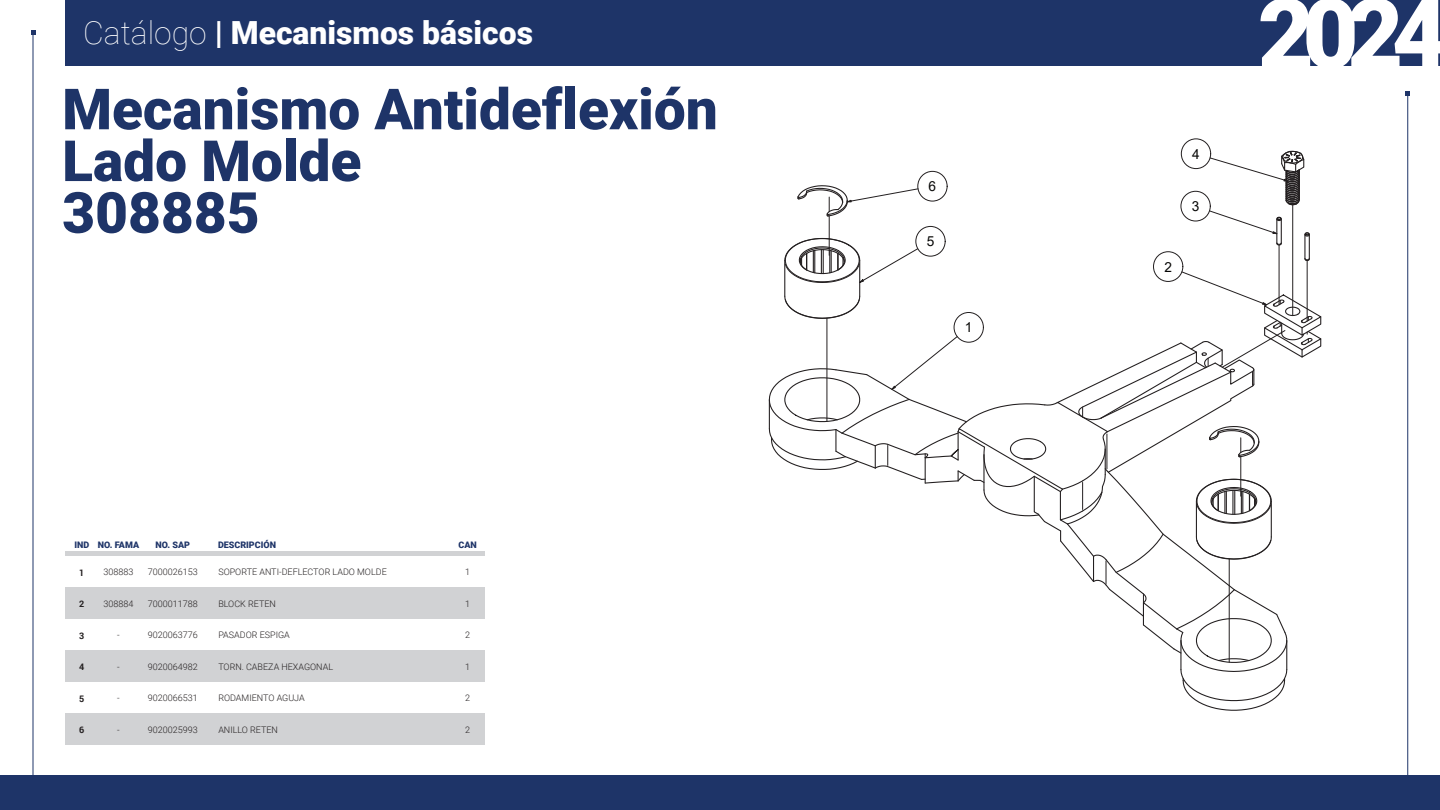
<style>
.page{position:relative;width:1440px;height:810px;background:#fff}
.page>*{position:absolute;margin:0;border:0;box-sizing:border-box;transform-origin:0 0}
.t1{font:900 97.12px "Roboto";color:#fff}
.t2{font:900 56.85px/51.8px "Roboto";color:#1e3468}
.t3{font:900 31.88px "Roboto";color:#fff}
.t4{font:13.8px "Arial";color:#050504}
.t5{font:300 9px "Roboto";color:#231f20}
.t6{font:900 9px "Roboto";color:#1e3468}
.t7{font:700 9px "Roboto";color:#231f20}
.s1{font-weight:100}
</style>
<div class="page">
<div style="left:65px;top:551px;width:420px;height:5px;background:#d1d2d4"></div>
<div style="left:65px;top:587px;width:420px;height:32px;background:#d1d2d4"></div>
<div style="left:65px;top:650px;width:420px;height:32px;background:#d1d2d4"></div>
<div style="left:65px;top:713px;width:420px;height:32px;background:#d1d2d4"></div>
<div style="left:65px;top:0;width:1375px;height:66px;background:#1e3468"></div>
<div style="left:0;top:776px;width:1440px;height:34px;background:#1e3468"></div>
<div style="left:1181px;top:139px;width:30px;height:30px;border:1px solid #231f20;border-radius:50%"></div>
<svg style="left:768px;top:150px;width:554px;height:561px"></svg>
<div style="left:918px;top:171px;width:29px;height:30px;border:1px solid #231f20;border-radius:50%"></div>
<hr style="left:33px;top:32px;width:1px;height:756px;background:#1e3468">
<svg style="left:31px;top:30px;width:4px;height:5px"></svg>
<hr style="left:1407px;top:93px;width:1px;height:712px;background:#1e3468">
<svg style="left:1405px;top:91px;width:5px;height:5px"></svg>
<h3 class="t3" style="left:83px;top:10px;width:451px"><span class="s1">Catálogo</span> | Mecanismos básicos</h3>
<h2 class="t2" style="left:62px;top:81px;width:657px">Mecanismo Antideflexión<br>Lado Molde<br>308885</h2>
<p class="t6" style="left:74px;top:538px;width:66px">IND NO. FAMA</p>
<p class="t7" style="left:79px;top:566px;width:7px">1</p>
<p class="t7" style="left:79px;top:597px;width:7px">2</p>
<p class="t7" style="left:79px;top:629px;width:7px">3</p>
<p class="t7" style="left:79px;top:660px;width:7px">4</p>
<p class="t7" style="left:79px;top:692px;width:7px">5</p>
<p class="t7" style="left:79px;top:723px;width:7px">6</p>
<p class="t5" style="left:103px;top:566px;width:31px">308883</p>
<p class="t5" style="left:103px;top:597px;width:31px">308884</p>
<p class="t5" style="left:117px;top:629px;width:4px">-</p>
<p class="t5" style="left:117px;top:660px;width:4px">-</p>
<p class="t5" style="left:117px;top:692px;width:4px">-</p>
<p class="t5" style="left:117px;top:723px;width:4px">-</p>
<p class="t6" style="left:156px;top:538px;width:36px">NO. SAP</p>
<p class="t6" style="left:218px;top:538px;width:59px">DESCRIPCIÓN</p>
<p class="t6" style="left:458px;top:538px;width:20px">CAN</p>
<p class="t5" style="left:148px;top:566px;width:51px">7000026153</p>
<p class="t5" style="left:148px;top:597px;width:51px">7000011788</p>
<p class="t5" style="left:148px;top:629px;width:51px">9020063776</p>
<p class="t5" style="left:148px;top:660px;width:51px">9020064982</p>
<p class="t5" style="left:148px;top:692px;width:51px">9020066531</p>
<p class="t5" style="left:148px;top:723px;width:51px">9020025993</p>
<p class="t5" style="left:218px;top:566px;width:170px">SOPORTE ANTI-DEFLECTOR LADO MOLDE</p>
<p class="t5" style="left:218px;top:597px;width:59px">BLOCK RETEN</p>
<p class="t5" style="left:218px;top:629px;width:73px">PASADOR ESPIGA</p>
<p class="t5" style="left:218px;top:660px;width:116px">TORN. CABEZA HEXAGONAL</p>
<p class="t5" style="left:218px;top:692px;width:88px">RODAMIENTO AGUJA</p>
<p class="t5" style="left:218px;top:723px;width:61px">ANILLO RETEN</p>
<p class="t5" style="left:465px;top:566px;width:6px">1</p>
<p class="t5" style="left:465px;top:597px;width:6px">1</p>
<p class="t5" style="left:465px;top:629px;width:6px">2</p>
<p class="t5" style="left:465px;top:660px;width:6px">1</p>
<p class="t5" style="left:465px;top:692px;width:6px">2</p>
<p class="t5" style="left:465px;top:723px;width:6px">2</p>
<h3 class="t4" style="left:929px;top:177px;width:9px">6</h3>
<h3 class="t4" style="left:927px;top:232px;width:9px">5</h3>
<h3 class="t4" style="left:965px;top:318px;width:9px">1</h3>
<h3 class="t4" style="left:1164px;top:257px;width:9px">2</h3>
<h3 class="t4" style="left:1192px;top:144px;width:9px">4</h3>
<h3 class="t4" style="left:1192px;top:197px;width:9px">3</h3>
<h1 class="t1" style="left:1258px;top:-34px;width:192px">2024</h1>
</div>
